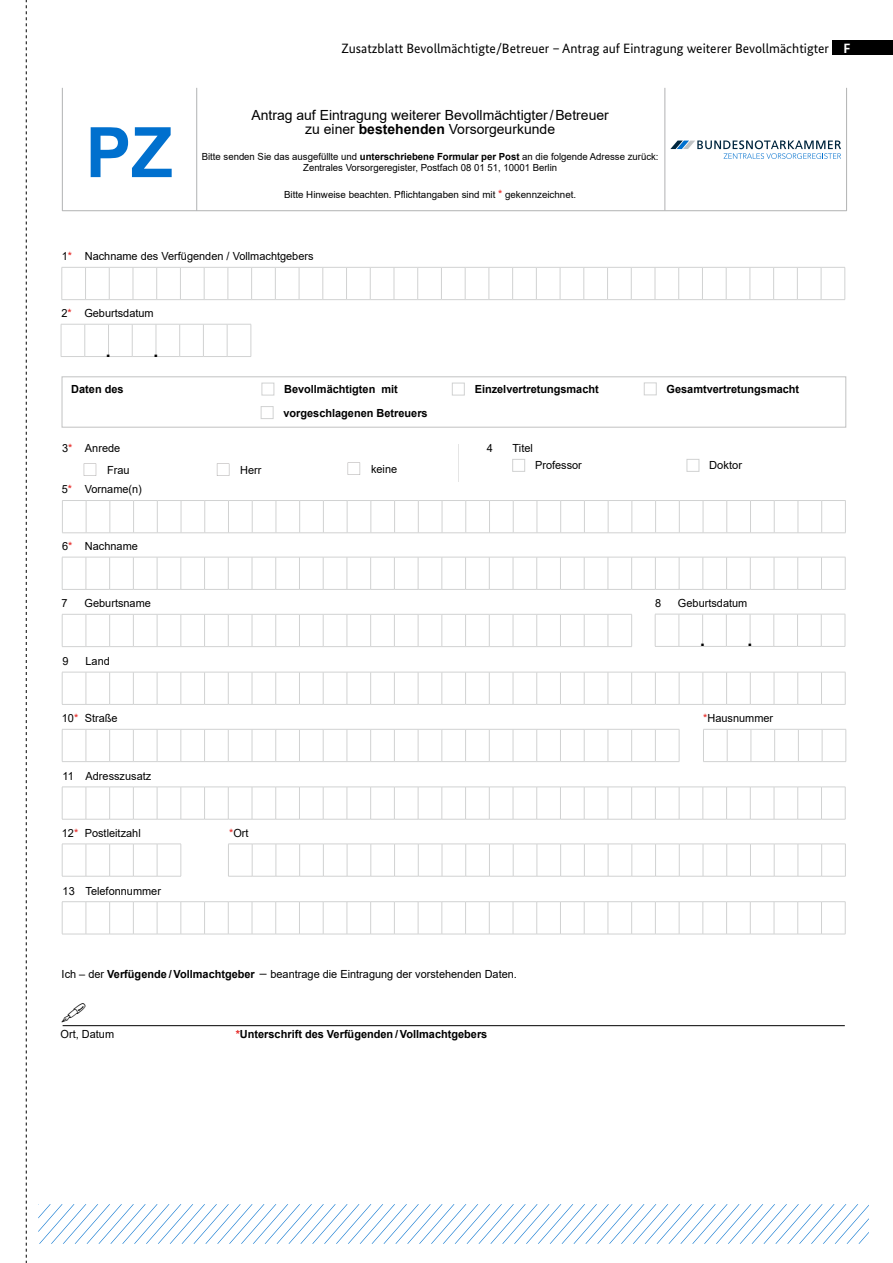
<style>
.page{position:relative;width:893px;height:1263px;background:#fff}
.page>*{position:absolute;margin:0;border:0;box-sizing:border-box;transform-origin:0 0}
.t1{font:700 69.6px "Arial";color:#0070ce}
.t2{font:25.2px "Arial";color:#000}
.t3{font:13.95px/14px "Arial";color:#000;text-align:center}
.t4{font:13.5px "Bundes Sans";color:#000}
.t5{font:11.1px "Arial";color:#000}
.t6{font:700 11.1px "Arial";color:#000}
.t7{font:9.75px/11.9px "Arial";color:#000;text-align:center}
.s1{font-weight:700;color:#fff}
.s2{font-weight:700}
.s3{font-size:11.1px;color:#e51f1c}
.s4{color:#e51f1c}
.s5{font-family:"Minion Pro";font-size:16.8px}
</style>
<div class="page">
<div style="left:832px;top:41px;width:61px;height:14px;background:#000"></div>
<svg style="left:26px;top:0;width:1px;height:1263px"></svg>
<hr style="left:62px;top:88px;width:1px;height:123px;background:#b1b2b3">
<hr style="left:196px;top:88px;width:1px;height:123px;background:#b1b2b3">
<hr style="left:62px;top:210px;width:785px;height:1px;background:#b1b2b3">
<hr style="left:665px;top:88px;width:1px;height:123px;background:#b1b2b3">
<svg style="left:670px;top:140px;width:171px;height:19px"></svg>
<hr style="left:846px;top:88px;width:1px;height:123px;background:#b1b2b3">
<hr style="left:845px;top:614px;width:1px;height:32px;background:#d1d2d2">
<svg style="left:655px;top:614px;width:190px;height:33px"></svg>
<div style="left:62px;top:377px;width:784px;height:50px;border:1px solid #c1c2c2"></div>
<div style="left:512px;top:459px;width:13px;height:12px;border:1px solid #d1d2d2"></div>
<div style="left:687px;top:459px;width:12px;height:12px;border:1px solid #d1d2d2"></div>
<div style="left:262px;top:383px;width:12px;height:12px;border:1px solid #d1d2d2"></div>
<div style="left:452px;top:383px;width:12px;height:12px;border:1px solid #d1d2d2"></div>
<hr style="left:63px;top:1025px;width:782px;height:1px;background:#000">
<svg style="left:62px;top:500px;width:784px;height:33px"></svg>
<hr style="left:845px;top:557px;width:1px;height:32px;background:#d1d2d2">
<svg style="left:62px;top:557px;width:783px;height:33px"></svg>
<svg style="left:62px;top:614px;width:570px;height:33px"></svg>
<hr style="left:845px;top:902px;width:1px;height:32px;background:#d1d2d2">
<svg style="left:62px;top:901px;width:783px;height:34px"></svg>
<hr style="left:679px;top:729px;width:1px;height:32px;background:#d1d2d2">
<svg style="left:62px;top:729px;width:617px;height:33px"></svg>
<hr style="left:845px;top:844px;width:1px;height:32px;background:#d1d2d2">
<svg style="left:228px;top:844px;width:617px;height:33px"></svg>
<hr style="left:181px;top:844px;width:1px;height:32px;background:#d1d2d2">
<svg style="left:62px;top:844px;width:119px;height:33px"></svg>
<hr style="left:846px;top:729px;width:1px;height:32px;background:#d1d2d2">
<svg style="left:703px;top:729px;width:143px;height:33px"></svg>
<hr style="left:251px;top:324px;width:1px;height:32px;background:#d1d2d2">
<svg style="left:61px;top:324px;width:190px;height:33px"></svg>
<hr style="left:845px;top:267px;width:1px;height:32px;background:#d1d2d2">
<svg style="left:62px;top:267px;width:783px;height:33px"></svg>
<hr style="left:845px;top:672px;width:1px;height:32px;background:#d1d2d2">
<svg style="left:62px;top:672px;width:783px;height:33px"></svg>
<hr style="left:845px;top:787px;width:1px;height:32px;background:#d1d2d2">
<svg style="left:62px;top:787px;width:783px;height:33px"></svg>
<svg style="left:84px;top:463px;width:12px;height:13px"></svg>
<svg style="left:217px;top:463px;width:12px;height:13px"></svg>
<svg style="left:348px;top:462px;width:12px;height:13px"></svg>
<div style="left:644px;top:383px;width:12px;height:12px;border:1px solid #d1d2d2"></div>
<div style="left:261px;top:406px;width:12px;height:13px;border:1px solid #d1d2d2"></div>
<hr style="left:458px;top:445px;width:1px;height:37px;background:#e5e5e5">
<svg style="left:38px;top:1204px;width:831px;height:40px"></svg>
<p class="t1" style="left:86px;top:104px;width:89px">PZ</p>
<p class="t4" style="left:341px;top:40px;width:510px">Zusatzblatt Bevollmächtigte/Betreuer – Antrag auf Eintragung weiterer Bevollmächtigter <span class="s1">F</span></p>
<p class="t3" style="left:251px;top:108px;width:359px">Antrag auf Eintragung weiterer Bevollmächtigter / Betreuer zu einer <span class="s2">bestehenden</span> Vorsorgeurkunde</p>
<p class="t7" style="left:202px;top:150px;width:458px">Bitte senden Sie das ausgefüllte und <span class="s2">unterschriebene Formular per Post</span> an die folgende Adresse zurück:<br>Zentrales Vorsorgeregister, Postfach 08 01 51, 10001 Berlin</p>
<p class="t7" style="left:284px;top:189px;width:294px">Bitte Hinweise beachten. Pflichtangaben sind mit <span class="s3">*</span> gekennzeichnet.</p>
<p class="t5" style="left:62px;top:248px;width:253px">1<span class="s4">*</span> Nachname des Verfügenden / Vollmachtgebers</p>
<p class="t5" style="left:61px;top:305px;width:94px">2<span class="s4">*</span> Geburtsdatum</p>
<p class="t2" style="left:105px;top:330px;width:8px">.</p>
<p class="t2" style="left:152px;top:330px;width:8px">.</p>
<p class="t6" style="left:71px;top:382px;width:54px">Daten des</p>
<p class="t6" style="left:284px;top:382px;width:115px">Bevollmächtigten mit</p>
<p class="t6" style="left:475px;top:382px;width:126px">Einzelvertretungsmacht</p>
<p class="t5" style="left:62px;top:441px;width:60px">3<span class="s4">*</span> Anrede</p>
<p class="t6" style="left:283px;top:405px;width:146px">vorgeschlagenen Betreuers</p>
<p class="t5" style="left:487px;top:441px;width:8px">4</p>
<p class="t5" style="left:513px;top:441px;width:22px">Titel</p>
<p class="t6" style="left:667px;top:382px;width:134px">Gesamtvertretungsmacht</p>
<p class="t5" style="left:107px;top:462px;width:24px">Frau</p>
<p class="t5" style="left:240px;top:462px;width:23px">Herr</p>
<p class="t5" style="left:371px;top:461px;width:28px">keine</p>
<p class="t5" style="left:62px;top:482px;width:82px">5<span class="s4">*</span> Vorname(n)</p>
<p class="t5" style="left:62px;top:539px;width:77px">6<span class="s4">*</span> Nachname</p>
<p class="t5" style="left:535px;top:458px;width:48px">Professor</p>
<p class="t5" style="left:709px;top:458px;width:34px">Doktor</p>
<p class="t5" style="left:62px;top:596px;width:8px">7</p>
<p class="t5" style="left:85px;top:596px;width:68px">Geburtsname</p>
<p class="t5" style="left:655px;top:596px;width:8px">8</p>
<p class="t5" style="left:678px;top:596px;width:71px">Geburtsdatum</p>
<p class="t5" style="left:63px;top:653px;width:8px">9</p>
<p class="t5" style="left:86px;top:653px;width:26px">Land</p>
<p class="t5" style="left:62px;top:711px;width:57px">10<span class="s4">*</span> Straße</p>
<p class="t5" style="left:63px;top:768px;width:90px">11 Adresszusatz</p>
<p class="t5" style="left:62px;top:825px;width:80px">12<span class="s4">*</span> Postleitzahl</p>
<p class="t5" style="left:229px;top:825px;width:21px"><span class="s4">*</span>Ort</p>
<p class="t5" style="left:63px;top:883px;width:100px">13 Telefonnummer</p>
<p class="t5" style="left:62px;top:966px;width:457px">Ich – der <span class="s2">Verfügende / Vollmachtgeber</span> <span class="s5">–</span> beantrage die Eintragung der vorstehenden Daten.</p>
<p class="t5" style="left:61px;top:1027px;width:55px">Ort, Datum</p>
<p class="t6" style="left:236px;top:1026px;width:253px"><span class="s4">*</span>Unterschrift des Verfügenden / Vollmachtgebers</p>
<p class="t2" style="left:699px;top:620px;width:8px">.</p>
<p class="t2" style="left:747px;top:620px;width:8px">.</p>
<p class="t5" style="left:703px;top:711px;width:71px"><span class="s4">*</span>Hausnummer</p>
</div>
